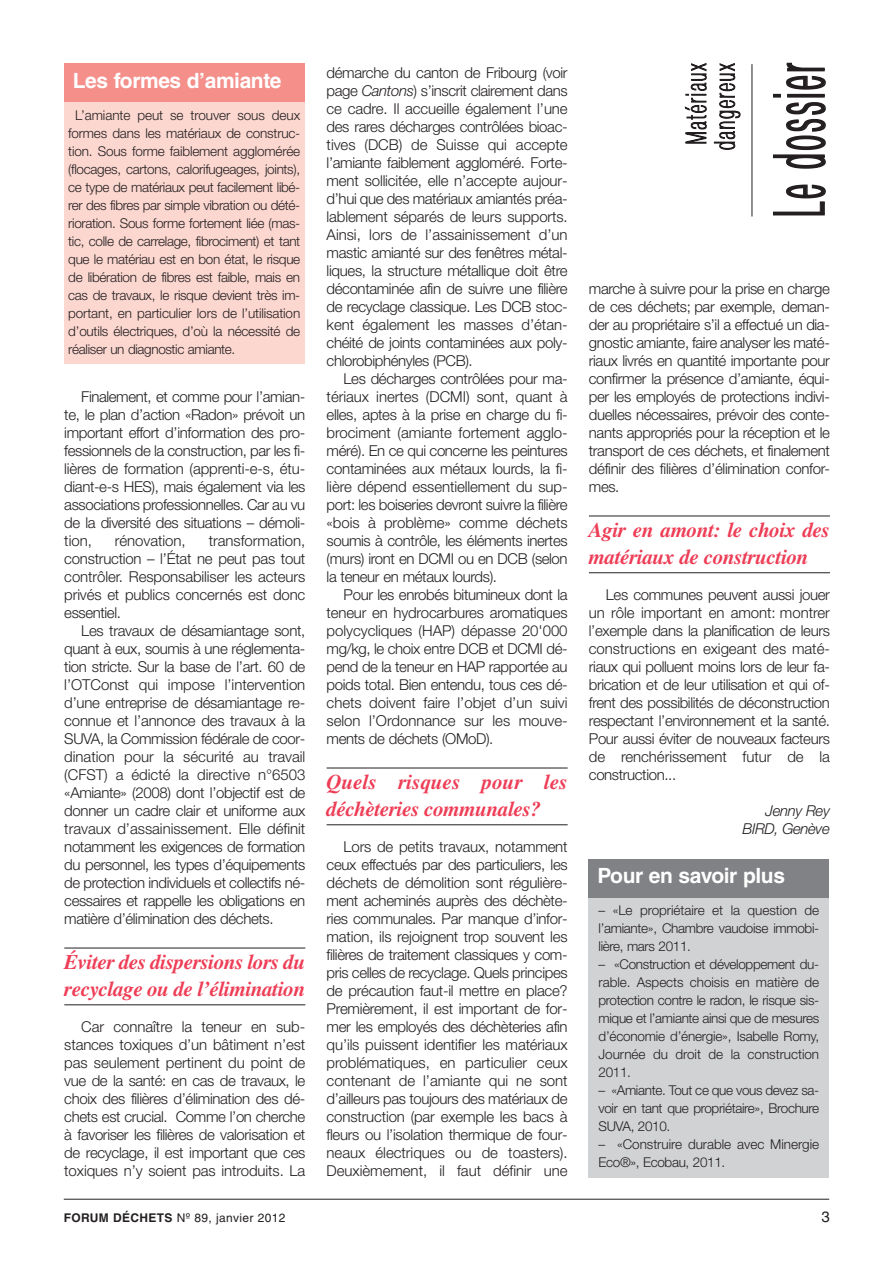
<style>
.page{position:relative;width:893px;height:1263px;background:#fff}
.page>*{position:absolute;margin:0;border:0;box-sizing:border-box;transform-origin:0 0}
.t1{font:300 71.4px "Helvetica Neue";letter-spacing:.165em;color:#231f20;scale:.36 1}
.t2{font:100 28.5px/28.5px "Helvetica Neue";letter-spacing:.165em;color:#231f20;scale:.53 1}
.t3{font:italic 700 21px/27px "Times";letter-spacing:-.02em;color:#ee3d56}
.t4{font:700 21px "Helvetica";letter-spacing:-.02em;color:#fff}
.t5{font:300 15px/18px "Helvetica Neue";letter-spacing:-.025em;color:#231f20;text-align:justify}
.t6{font:italic 300 15px/18px "Helvetica Neue";letter-spacing:-.025em;color:#231f20;text-align:right}
.t7{font:300 15px "Helvetica Neue";letter-spacing:-.005em;color:#231f20}
.t8{font:15px "Helvetica";color:#231f20}
.t9{font:300 13.5px/18px "Helvetica Neue";letter-spacing:-.025em;color:#231f20;text-align:justify}
.t10{font:300 13.5px/18px "Helvetica Neue";letter-spacing:-.005em;color:#231f20}
.t11{font:12px "Helvetica";letter-spacing:.03em;color:#231f20}
.s1{font-style:italic}
.s2{font-weight:700}
</style>
<div class="page">
<hr style="left:64px;top:948px;width:241px;height:1px;background:#231f20">
<hr style="left:64px;top:1004px;width:241px;height:1px;background:#231f20">
<hr style="left:327px;top:768px;width:241px;height:1px;background:#231f20">
<hr style="left:327px;top:824px;width:241px;height:1px;background:#231f20">
<hr style="left:589px;top:516px;width:241px;height:1px;background:#231f20">
<hr style="left:589px;top:572px;width:241px;height:1px;background:#231f20">
<hr style="left:64px;top:1199px;width:765px;height:1px;background:#231f20">
<hr style="left:752px;top:64px;width:1px;height:152px;background:#231f20">
<div style="left:588px;top:859px;width:241px;height:39px;background:#808285"></div>
<div style="left:588px;top:898px;width:241px;height:280px;background:#d1d2d4"></div>
<div style="left:64px;top:102px;width:241px;height:262px;background:#fcd7d0"></div>
<div style="left:64px;top:64px;width:241px;height:38px;background:#f48f8a"></div>
<h3 class="t4" style="left:73px;top:68px;width:210px">Les formes d’amiante</h3>
<p class="t9" style="left:68px;top:106px;width:233px;text-indent:7px">L’amiante peut se trouver sous deux formes dans les matériaux de construc&shy;tion. Sous forme faiblement agglomérée (flocages, cartons, calorifugeages, joints), ce type de matériaux peut facilement libé&shy;rer des fibres par simple vibration ou dété&shy;rioration. Sous forme fortement liée (mas&shy;tic, colle de carrelage, fibrociment) et tant que le matériau est en bon état, le risque de libération de fibres est faible, mais en cas de travaux, le risque devient très im&shy;portant, en particulier lors de l’utilisation d’outils électriques, d’où la nécessité de réaliser un diagnostic amiante.</p>
<p class="t5" style="left:64px;top:387px;width:243px;text-indent:17px">Finalement, et comme pour l’amian&shy;te, le plan d’action «Radon» prévoit un important effort d’information des pro&shy;fessionnels de la construction, par les fi&shy;lières de formation (apprenti-e-s, étu&shy;diant-e-s HES), mais également via les associations professionnelles. Car au vu de la diversité des situations – démoli&shy;tion,</p>
<p class="t7" style="left:115px;top:531px;width:72px">rénovation,</p>
<p class="t5" style="left:64px;top:531px;width:243px;text-indent:144px">transformation, construction – l’État ne peut pas tout contrôler. Responsabiliser les acteurs privés et publics concernés est donc essentiel.</p>
<p class="t5" style="left:64px;top:621px;width:243px;text-indent:17px">Les travaux de désamiantage sont, quant à eux, soumis à une réglementa&shy;tion stricte. Sur la base de l’art. 60 de l’OTConst qui impose l’intervention d’une entreprise de désamiantage re&shy;connue et l’annonce des travaux à la SUVA, la Commission fédérale de coor&shy;dination pour la sécurité au travail (CFST) a édicté la directive n°6503 «Amiante» (2008) dont l’objectif est de donner un cadre clair et uniforme aux travaux d’assainissement. Elle définit notamment les exigences de formation du personnel, les types d’équipements de protection individuels et collectifs né&shy;cessaires et rappelle les obligations en matière d’élimination des déchets.</p>
<h3 class="t3" style="left:64px;top:948px;width:243px">Éviter des dispersions lors du recyclage ou de l’élimination</h3>
<p class="t5" style="left:64px;top:1017px;width:243px;text-indent:17px">Car connaître la teneur en sub&shy;stances toxiques d’un bâtiment n’est pas seulement pertinent du point de vue de la santé: en cas de travaux, le choix des filières d’élimination des dé&shy;chets est crucial. Comme l’on cherche à favoriser les filières de valorisation et de recyclage, il est important que ces toxiques n’y soient pas introduits. La</p>
<p class="t5" style="left:327px;top:63px;width:243px">démarche du canton de Fribourg (voir page <span class="s1">Cantons</span>) s’inscrit clairement dans ce cadre. Il accueille également l’une des rares décharges contrôlées bioac&shy;tives (DCB) de Suisse qui accepte l’amiante faiblement aggloméré. Forte&shy;ment sollicitée, elle n’accepte aujour&shy;d’hui que des matériaux amiantés préa&shy;lablement séparés de leurs supports.<br>Ainsi, lors de l’assainissement d’un mastic amianté sur des fenêtres métal&shy;liques, la structure métallique doit être décontaminée afin de suivre une filière de recyclage classique. Les DCB stoc&shy;kent également les masses d’étan&shy;chéité de joints contaminées aux poly&shy;chlorobiphényles (PCB).</p>
<p class="t5" style="left:327px;top:369px;width:243px;text-indent:17px">Les décharges contrôlées pour ma&shy;tériaux inertes (DCMI) sont, quant à elles, aptes à la prise en charge du fi&shy;brociment (amiante fortement agglo&shy;méré). En ce qui concerne les peintures contaminées aux métaux lourds, la fi&shy;lière dépend essentiellement du sup&shy;port: les boiseries devront suivre la filière «bois à problème» comme déchets soumis à contrôle, les éléments inertes (murs) iront en DCMI ou en DCB (selon la teneur en métaux lourds).</p>
<p class="t5" style="left:327px;top:585px;width:243px;text-indent:17px">Pour les enrobés bitumineux dont la teneur en hydrocarbures aromatiques polycycliques (HAP) dépasse 20'000 mg/kg, le choix entre DCB et DCMI dé&shy;pend de la teneur en HAP rapportée au poids total. Bien entendu, tous ces dé&shy;chets doivent faire l’objet d’un suivi selon l’Ordonnance sur les mouve&shy;ments de déchets (OMoD).</p>
<h3 class="t3" style="left:327px;top:768px;width:243px">Quels risques pour les déchèteries communales?</h3>
<p class="t5" style="left:327px;top:837px;width:243px;text-indent:17px">Lors de petits travaux, notamment ceux effectués par des particuliers, les déchets de démolition sont régulière&shy;ment acheminés auprès des déchète&shy;ries communales. Par manque d’infor&shy;mation, ils rejoignent trop souvent les filières de traitement classiques y com&shy;pris celles de recyclage. Quels principes de précaution faut-il mettre en place?<br>Premièrement, il est important de for&shy;mer les employés des déchèteries afin qu’ils puissent identifier les matériaux problématiques, en particulier ceux contenant de l’amiante qui ne sont d’ailleurs pas toujours des matériaux de construction (par exemple les bacs à fleurs ou l’isolation thermique de four&shy;neaux électriques ou de toasters).<br>Deuxièmement, il faut définir une</p>
<h2 class="t2" style="left:682px;top:150px;width:164px;rotate:-90deg">Matériaux dangereux</h2>
<h1 class="t1" style="left:755px;top:216px;width:425px;rotate:-90deg">Le d ossier</h1>
<p class="t5" style="left:589px;top:279px;width:243px">marche à suivre pour la prise en charge de ces déchets; par exemple, deman&shy;der au propriétaire s’il a effectué un dia&shy;gnostic amiante, faire analyser les maté&shy;riaux livrés en quantité importante pour confirmer la présence d’amiante, équi&shy;per les employés de protections indivi&shy;duelles nécessaires, prévoir des conte&shy;nants appropriés pour la réception et le transport de ces déchets, et finalement définir des filières d’élimination confor&shy;mes.</p>
<h3 class="t3" style="left:589px;top:516px;width:243px">Agir en amont: le choix des matériaux de construction</h3>
<p class="t5" style="left:589px;top:585px;width:243px;text-indent:17px">Les communes peuvent aussi jouer un rôle important en amont: montrer l’exemple dans la planification de leurs constructions en exigeant des maté&shy;riaux qui polluent moins lors de leur fa&shy;brication et de leur utilisation et qui of&shy;frent des possibilités de déconstruction respectant l’environnement et la santé.<br>Pour aussi éviter de nouveaux facteurs de renchérissement futur de la construction...</p>
<p class="t6" style="left:742px;top:801px;width:89px">Jenny Rey<br>BIRD, Genève</p>
<h3 class="t4" style="left:597px;top:863px;width:189px">Pour en savoir plus</h3>
<p class="t9" style="left:598px;top:901px;width:222px">– «Le propriétaire et la question de l’amiante», Chambre vaudoise immobi&shy;lière, mars 2011.</p>
<p class="t9" style="left:598px;top:955px;width:222px">– «Construction et développement du&shy;rable. Aspects choisis en matière de protection contre le radon, le risque sis&shy;mique et l’amiante ainsi que de mesures d’économie d’énergie», Isabelle Romy, Journée du droit de la construction 2011.</p>
<p class="t9" style="left:598px;top:1081px;width:222px">– «Amiante. Tout ce que vous devez sa&shy;voir en tant que propriétaire», Brochure SUVA, 2010.</p>
<p class="t10" style="left:598px;top:1135px;width:222px">– «Construire durable avec Minergie<br>Eco®», Ecobau, 2011.</p>
<p class="t11" style="left:64px;top:1210px;width:223px"><span class="s2">FORUM DÉCHETS</span> Nº 89, janvier 2012</p>
<p class="t8" style="left:821px;top:1208px;width:10px">3</p>
</div>
